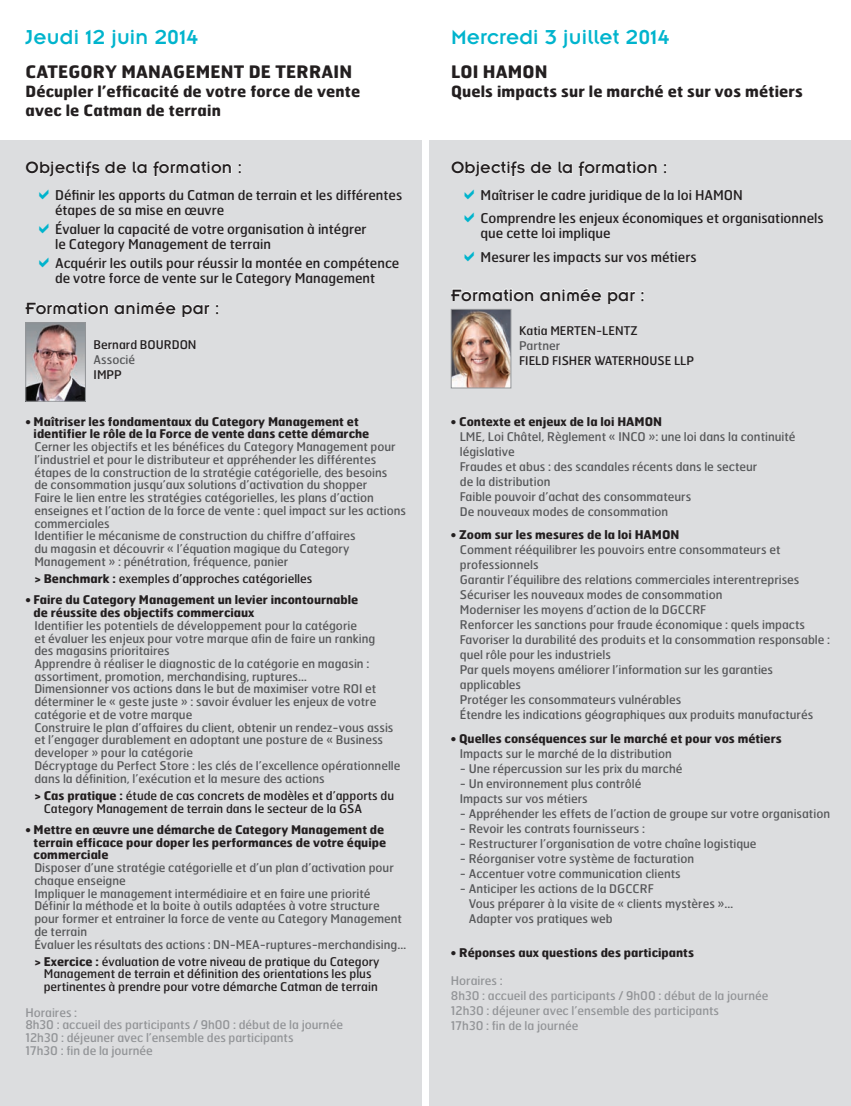
<style>
.page{position:relative;width:851px;height:1106px;background:#fff}
.page>*{position:absolute;margin:0;border:0;box-sizing:border-box;transform-origin:0 0}
.t1{font:22.2px "Insignia LT Std";letter-spacing:.01em;color:#00b4cd}
.t2{font:18px "Insignia LT Std";letter-spacing:.01em;color:#231f20}
.t3{font:700 17.25px "Hermes";letter-spacing:.01em;color:#231f20}
.t4{font:700 15.45px/18.9px "Hermes";letter-spacing:.01em;color:#231f20}
.t5{font:13.5px/15px "Hermes";color:#231f20}
.t6{font:12px/12.8px "Hermes";color:#57585a}
.t7{font:700 12px/12.8px "Hermes";color:#231f20}
.t8{font:12px/12.8px "Hermes";color:#231f20}
.t9{font:12px/12.8px "Hermes";color:#939598}
.s1{font-weight:700}
</style>
<div class="page">
<div style="left:0;top:140px;width:421px;height:966px;background:#dcdddf"></div>
<svg style="left:26px;top:161px;width:101px;height:16px"></svg>
<svg style="left:133px;top:161px;width:14px;height:13px"></svg>
<svg style="left:153px;top:161px;width:78px;height:15px"></svg>
<svg style="left:238px;top:164px;width:3px;height:9px"></svg>
<svg style="left:25px;top:302px;width:83px;height:13px"></svg>
<svg style="left:114px;top:301px;width:62px;height:13px"></svg>
<svg style="left:182px;top:304px;width:28px;height:13px"></svg>
<svg style="left:216px;top:304px;width:2px;height:10px"></svg>
<img style="left:27px;top:324px;width:57px;height:76px">
<div style="left:25px;top:322px;width:61px;height:80px;border:1px solid #939598"></div>
<div style="left:429px;top:140px;width:421px;height:966px;background:#dcdddf"></div>
<svg style="left:451px;top:161px;width:101px;height:16px"></svg>
<svg style="left:558px;top:161px;width:14px;height:13px"></svg>
<svg style="left:578px;top:161px;width:79px;height:15px"></svg>
<svg style="left:451px;top:288px;width:150px;height:13px"></svg>
<svg style="left:607px;top:291px;width:28px;height:13px"></svg>
<svg style="left:641px;top:291px;width:3px;height:10px"></svg>
<img style="left:453px;top:311px;width:56px;height:75px">
<div style="left:451px;top:309px;width:60px;height:79px;border:1px solid #939598"></div>
<h1 class="t1" style="left:26px;top:25px;width:174px">Jeudi 12 juin 2014</h1>
<h3 class="t3" style="left:26px;top:60px;width:328px">CATEGORY MANAGEMENT DE TERRAIN</h3>
<p class="t4" style="left:26px;top:81px;width:336px">Décupler l’efficacité de votre force de vente avec le Catman de terrain</p>
<h2 class="t2" style="left:26px;top:158px;width:218px">Objectifs de la formation :</h2>
<p class="t5" style="left:55px;top:187px;width:349px">Définir les apports du Catman de terrain et les différentes étapes de sa mise en œuvre</p>
<p class="t5" style="left:55px;top:221px;width:313px">Évaluer la capacité de votre organisation à intégrer le Category Management de terrain</p>
<p class="t5" style="left:55px;top:255px;width:346px">Acquérir les outils pour réussir la montée en compétence de votre force de vente sur le Category Management</p>
<h2 class="t2" style="left:26px;top:299px;width:195px">Formation animée par :</h2>
<p class="t8" style="left:94px;top:338px;width:104px">Bernard BOURDON</p>
<p class="t6" style="left:94px;top:353px;width:43px">Associé</p>
<p class="t8" style="left:94px;top:368px;width:30px">IMPP</p>
<p class="t7" style="left:34px;top:414px;width:337px;text-indent:-8px">• Maîtriser les fondamentaux du Category Management et identifier le rôle de la Force de vente dans cette démarche</p>
<p class="t6" style="left:34px;top:440px;width:373px">Cerner les objectifs et les bénéfices du Category Management pour l’industriel et pour le distributeur et appréhender les différentes étapes de la construction de la stratégie catégorielle, des besoins<br>de consommation jusqu’aux solutions d’activation du shopper<br>Faire le lien entre les stratégies catégorielles, les plans d’action enseignes et l’action de la force de vente : quel impact sur les actions commerciales<br>Identifier le mécanisme de construction du chiffre d’affaires<br>du magasin et découvrir « l’équation magique du Category Management » : pénétration, fréquence, panier</p>
<p class="t8" style="left:34px;top:572px;width:279px"><span class="s1">&gt; Benchmark :</span> exemples d’approches catégorielles</p>
<p class="t7" style="left:34px;top:593px;width:326px;text-indent:-8px">• Faire du Category Management un levier incontournable de réussite des objectifs commerciaux</p>
<p class="t6" style="left:34px;top:618px;width:367px">Identifier les potentiels de développement pour la catégorie<br>et évaluer les enjeux pour votre marque afin de faire un ranking<br>des magasins prioritaires<br>Apprendre à réaliser le diagnostic de la catégorie en magasin : assortiment, promotion, merchandising, ruptures…<br>Dimensionner vos actions dans le but de maximiser votre ROI et déterminer le « geste juste » : savoir évaluer les enjeux de votre catégorie et de votre marque<br>Construire le plan d’affaires du client, obtenir un rendez-vous assis et l’engager durablement en adoptant une posture de « Business developer » pour la catégorie<br>Décryptage du Perfect Store : les clés de l’excellence opérationnelle dans la définition, l’exécution et la mesure des actions</p>
<p class="t8" style="left:44px;top:788px;width:352px;text-indent:-9px"><span class="s1">&gt; Cas pratique :</span> étude de cas concrets de modèles et d’apports du<br>Category Management de terrain dans le secteur de la GSA</p>
<p class="t7" style="left:34px;top:822px;width:354px;text-indent:-8px">• Mettre en œuvre une démarche de Category Management de terrain efficace pour doper les performances de votre équipe commerciale</p>
<p class="t6" style="left:34px;top:861px;width:373px">Disposer d’une stratégie catégorielle et d’un plan d’activation pour chaque enseigne<br>Impliquer le management intermédiaire et en faire une priorité Définir la méthode et la boite à outils adaptées à votre structure pour former et entrainer la force de vente au Category Management de terrain<br>Évaluer les résultats des actions : DN-MEA-ruptures-merchandising…</p>
<p class="t8" style="left:44px;top:954px;width:337px;text-indent:-9px"><span class="s1">&gt; Exercice :</span> évaluation de votre niveau de pratique du Category<br>Management de terrain et définition des orientations les plus pertinentes à prendre pour votre démarche Catman de terrain</p>
<p class="t9" style="left:25px;top:1005px;width:319px">Horaires :<br>8h30 : accueil des participants / 9h00 : début de la journée 12h30 : déjeuner avec l’ensemble des participants<br>17h30 : fin de la journée</p>
<h1 class="t1" style="left:451px;top:25px;width:220px">Mercredi 3 juillet 2014</h1>
<h3 class="t3" style="left:451px;top:60px;width:98px">LOI HAMON</h3>
<p class="t4" style="left:451px;top:81px;width:353px">Quels impacts sur le marché et sur vos métiers</p>
<h2 class="t2" style="left:451px;top:158px;width:218px">Objectifs de la formation :</h2>
<p class="t5" style="left:480px;top:183px;width:344px;line-height:23.5px">Maîtriser le cadre juridique de la loi HAMON<br>Comprendre les enjeux économiques et organisationnels</p>
<p class="t5" style="left:480px;top:221px;width:217px;line-height:23.5px">que cette loi implique<br>Mesurer les impacts sur vos métiers</p>
<h2 class="t2" style="left:451px;top:286px;width:195px">Formation animée par :</h2>
<p class="t8" style="left:519px;top:324px;width:120px">Katia MERTEN-LENTZ</p>
<p class="t6" style="left:519px;top:339px;width:43px">Partner</p>
<p class="t8" style="left:519px;top:354px;width:176px">FIELD FISHER WATERHOUSE LLP</p>
<p class="t7" style="left:451px;top:414px;width:213px">• Contexte et enjeux de la loi HAMON</p>
<p class="t6" style="left:460px;top:428px;width:337px;line-height:15px">LME, Loi Châtel, Règlement « INCO »: une loi dans la continuité législative<br>Fraudes et abus : des scandales récents dans le secteur<br>de la distribution<br>Faible pouvoir d’achat des consommateurs<br>De nouveaux modes de consommation</p>
<p class="t7" style="left:451px;top:528px;width:230px">• Zoom sur les mesures de la loi HAMON</p>
<p class="t6" style="left:460px;top:542px;width:372px;line-height:15px">Comment rééquilibrer les pouvoirs entre consommateurs et professionnels<br>Garantir l’équilibre des relations commerciales interentreprises Sécuriser les nouveaux modes de consommation<br>Moderniser les moyens d’action de la DGCCRF<br>Renforcer les sanctions pour fraude économique : quels impacts Favoriser la durabilité des produits et la consommation responsable : quel rôle pour les industriels<br>Par quels moyens améliorer l’information sur les garanties applicables<br>Protéger les consommateurs vulnérables<br>Étendre les indications géographiques aux produits manufacturés</p>
<p class="t7" style="left:451px;top:731px;width:332px">• Quelles conséquences sur le marché et pour vos métiers</p>
<p class="t6" style="left:460px;top:746px;width:213px">Impacts sur le marché de la distribution</p>
<p class="t6" style="left:460px;top:761px;width:224px">- Une répercussion sur les prix du marché</p>
<p class="t6" style="left:460px;top:775px;width:183px;line-height:15px">- Un environnement plus contrôlé<br>Impacts sur vos métiers</p>
<p class="t6" style="left:460px;top:806px;width:372px">- Appréhender les effets de l’action de groupe sur votre organisation</p>
<p class="t6" style="left:460px;top:821px;width:187px">- Revoir les contrats fournisseurs :</p>
<p class="t6" style="left:460px;top:836px;width:298px">- Restructurer l’organisation de votre chaîne logistique</p>
<p class="t6" style="left:460px;top:851px;width:236px">- Réorganiser votre système de facturation</p>
<p class="t6" style="left:460px;top:866px;width:222px">- Accentuer votre communication clients</p>
<p class="t6" style="left:468px;top:880px;width:266px;line-height:15px;text-indent:-9px">- Anticiper les actions de la DGCCRF<br>Vous préparer à la visite de « clients mystères »…<br>Adapter vos pratiques web</p>
<p class="t7" style="left:451px;top:946px;width:245px">• Réponses aux questions des participants</p>
<p class="t9" style="left:451px;top:972px;width:319px;line-height:15px">Horaires :<br>8h30 : accueil des participants / 9h00 : début de la journée 12h30 : déjeuner avec l’ensemble des participants<br>17h30 : fin de la journée</p>
</div>
